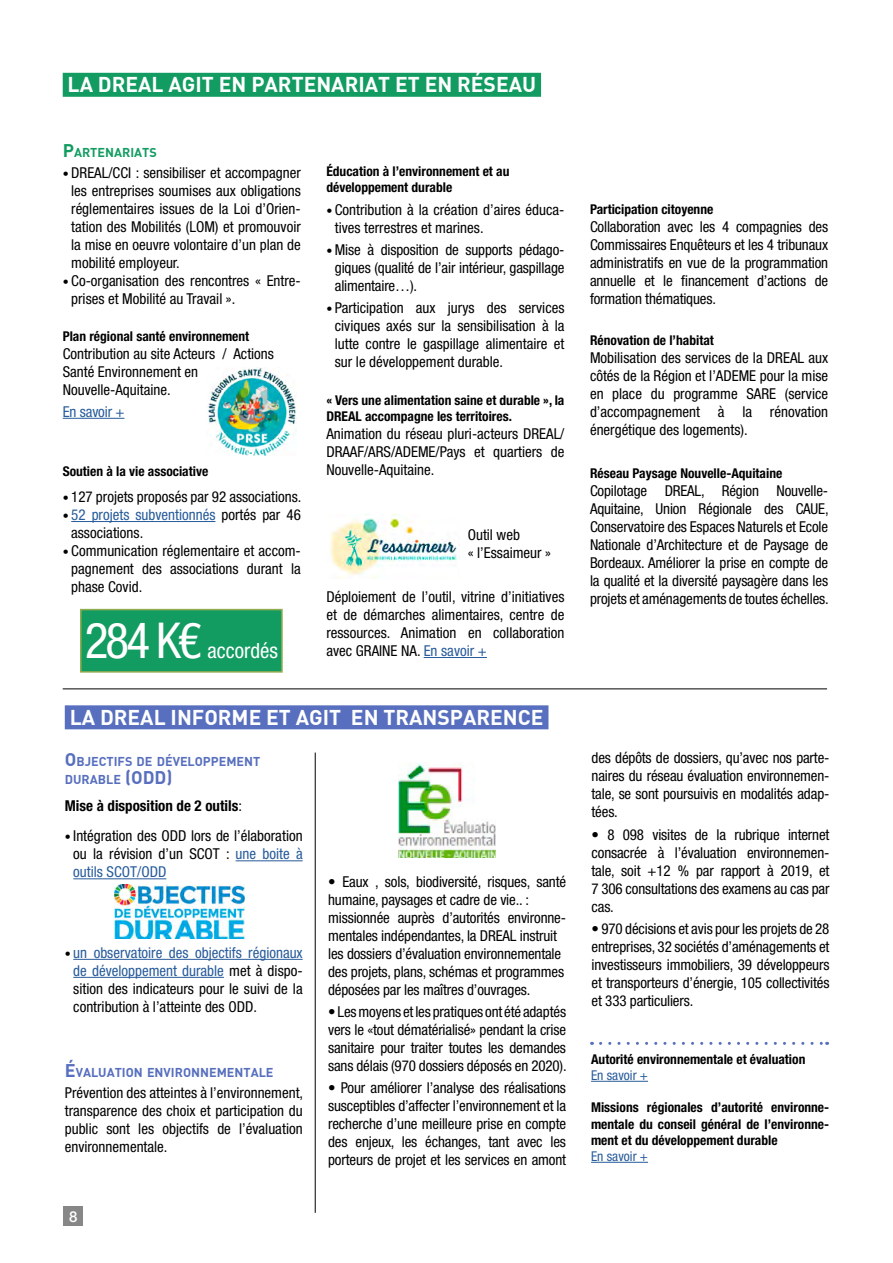
<style>
.page{position:relative;width:893px;height:1263px;background:#fff}
.page>*{position:absolute;margin:0;border:0;box-sizing:border-box;transform-origin:0 0}
.t1{font:condensed 49.5px "Helvetica Neue LT Std";color:#fff}
.t2{font:700 21px "DIN";color:#fff}
.t3{font:condensed 21px "Helvetica Neue LT Std";color:#fff}
.t4{font:700 18px "DIN";color:#576fbe}
.t5{font:condensed 15px/18px "Helvetica Neue LT Std";color:#000;text-align:justify}
.t6{font:700 condensed 15px "Helvetica Neue LT Std";color:#000}
.t7{font:condensed 15px "Helvetica Neue LT Std";letter-spacing:-.01em;color:#275b9b}
.t8{font:500 15px "Helvetica Neue LT Std";color:#fff}
.t9{font:700 condensed 13.5px/16.2px "Helvetica Neue LT Std";color:#000}
.t10{font:condensed 13.5px "Helvetica Neue LT Std";color:#275b9b}
.t11{font:700 12.6px/18px "DIN";color:#576fbe}
.t12{font:700 12.6px "DIN";color:#139c62}
.s1{font-size:18px}
.s2{font-weight:100;font-size:12px}
.s3{color:#275b9b}
.s4{font-weight:400}
</style>
<div class="page">
<div style="left:64px;top:1207px;width:19px;height:19px;background:#878787"></div>
<hr style="left:63px;top:418px;width:61px;height:1px;background:#275b9b">
<hr style="left:71px;top:521px;width:144px;height:1px;background:#275b9b">
<hr style="left:424px;top:657px;width:63px;height:1px;background:#275b9b">
<div style="left:63px;top:73px;width:478px;height:24px;background:#139c62"></div>
<hr style="left:236px;top:860px;width:67px;height:1px;background:#275b9b">
<hr style="left:73px;top:878px;width:93px;height:1px;background:#275b9b">
<hr style="left:73px;top:959px;width:230px;height:1px;background:#275b9b">
<hr style="left:73px;top:977px;width:151px;height:1px;background:#275b9b">
<div style="left:65px;top:705px;width:483px;height:24px;background:#576fbe"></div>
<img style="left:207px;top:368px;width:90px;height:87px">
<img style="left:115px;top:884px;width:130px;height:55px">
<hr style="left:315px;top:752px;width:1px;height:461px;background:#000">
<hr style="left:591px;top:1081px;width:57px;height:1px;background:#275b9b">
<hr style="left:591px;top:1162px;width:57px;height:1px;background:#275b9b">
<svg style="left:601px;top:1042px;width:227px;height:3px"></svg>
<hr style="left:63px;top:688px;width:764px;height:1px;background:#000">
<img style="left:330px;top:514px;width:128px;height:64px">
<div style="left:81px;top:610px;width:201px;height:62px;background:#139c62"></div>
<div style="left:80px;top:609px;width:203px;height:64px;border:2px solid #92ad4f"></div>
<img style="left:399px;top:763px;width:97px;height:95px">
<h2 class="t2" style="left:68px;top:71px;width:470px">LA DREAL AGIT EN PARTENARIAT ET EN RÉSEAU</h2>
<p class="t12" style="left:63px;top:144px;width:96px"><span class="s1">P</span>ARTENARIATS</p>
<p class="t5" style="left:71px;top:163px;width:231px;text-indent:-9px"><span class="s2">•</span> DREAL/CCI : sensibiliser et accompagner les entreprises soumises aux obligations réglementaires issues de la Loi d’Orien&shy;tation des Mobilités (LOM) et promouvoir la mise en oeuvre volontaire d’un plan de mobilité employeur.</p>
<p class="t5" style="left:71px;top:271px;width:231px;text-indent:-9px"><span class="s2">•</span> Co-organisation des rencontres « Entre&shy;prises et Mobilité au Travail ».</p>
<p class="t9" style="left:63px;top:327px;width:188px">Plan régional santé environnement</p>
<p class="t5" style="left:63px;top:344px;width:213px;text-align:left">Contribution au site Acteurs / Actions<br>Santé Environnement en<br>Nouvelle-Aquitaine.</p>
<p class="t7" style="left:63px;top:403px;width:63px">En savoir +</p>
<p class="t9" style="left:63px;top:462px;width:147px">Soutien à la vie associative</p>
<p class="t5" style="left:63px;top:488px;width:240px"><span class="s2">•</span> 127 projets proposés par 92 associations.</p>
<p class="t5" style="left:71px;top:506px;width:231px;text-indent:-9px"><span class="s2">•</span> <span class="s3">52 projets subventionnés</span> portés par 46 associations.</p>
<p class="t5" style="left:71px;top:542px;width:231px;text-indent:-9px"><span class="s2">•</span> Communication réglementaire et accom&shy;pagnement des associations durant la phase Covid.</p>
<h1 class="t1" style="left:85px;top:612px;width:118px">284 K€</h1>
<h2 class="t3" style="left:208px;top:639px;width:72px">accordés</h2>
<p class="t9" style="left:326px;top:163px;width:185px">Éducation à l’environnement et au développement durable</p>
<p class="t5" style="left:335px;top:200px;width:231px;text-indent:-9px"><span class="s2">•</span> Contribution à la création d’aires éduca&shy;tives terrestres et marines.</p>
<p class="t5" style="left:335px;top:240px;width:231px;text-indent:-9px"><span class="s2">•</span> Mise à disposition de supports pédago&shy;giques (qualité de l’air intérieur, gaspillage alimentaire…).</p>
<p class="t5" style="left:335px;top:299px;width:231px;text-indent:-9px"><span class="s2">•</span> Participation aux jurys des services civiques axés sur la sensibilisation à la lutte contre le gaspillage alimentaire et sur le développement durable.</p>
<p class="t9" style="left:326px;top:391px;width:240px">« Vers une alimentation saine et durable », la<br>DREAL accompagne les territoires.</p>
<p class="t5" style="left:326px;top:424px;width:240px">Animation du réseau pluri-acteurs DREAL/ DRAAF/ARS/ADEME/Pays et quartiers de Nouvelle-Aquitaine.</p>
<p class="t5" style="left:468px;top:526px;width:85px">Outil web<br>« l’Essaimeur »</p>
<p class="t5" style="left:326px;top:588px;width:240px">Déploiement de l’outil, vitrine d’initiatives et de démarches alimentaires, centre de ressources. Animation en collaboration avec GRAINE NA. <span class="s3">En savoir +</span></p>
<h2 class="t2" style="left:70px;top:703px;width:475px">LA DREAL INFORME ET AGIT EN TRANSPARENCE</h2>
<p class="t11" style="left:65px;top:752px;width:197px"><span class="s1">O</span> BJECTIFS DE DÉVELOPPEM ENT<br>DURABLE <span class="s1">(ODD</span></p>
<p class="t4" style="left:166px;top:766px;width:8px">)</p>
<p class="t6" style="left:65px;top:796px;width:179px">Mise à disposition de 2 outils<span class="s4">:</span></p>
<p class="t5" style="left:73px;top:827px;width:231px;text-indent:-9px"><span class="s2">•</span> Intégration des ODD lors de l’élaboration ou la révision d’un SCOT : <span class="s3">une boite à outils SCOT/ODD</span></p>
<p class="t5" style="left:73px;top:943px;width:231px;text-indent:-9px"><span class="s2">•</span> <span class="s3">un observatoire des objectifs régionaux de développement durable</span> met à dispo&shy;sition des indicateurs pour le suivi de la contribution à l’atteinte des ODD.</p>
<p class="t11" style="left:65px;top:1062px;width:210px"><span class="s1">É</span>VALUATION ENVIRONNEM ENTALE</p>
<p class="t5" style="left:65px;top:1083px;width:240px">Prévention des atteintes à l’environnement, transparence des choix et participation du public sont les objectifs de l’évaluation environnementale.</p>
<p class="t8" style="left:69px;top:1207px;width:10px">8</p>
<p class="t5" style="left:328px;top:872px;width:239px;text-align:left">• Eaux , sols, biodiversité, risques, santé humaine, paysages et cadre de vie.. : missionnée auprès d’autorités environne&shy;mentales indépendantes, la DREAL instruit les dossiers d’évaluation environnementale des projets, plans, schémas et programmes déposées par les maîtres d’ouvrages.</p>
<p class="t5" style="left:328px;top:1002px;width:240px">• Les moyens et les pratiques ont été adaptés vers le «tout dématérialisé» pendant la crise sanitaire pour traiter toutes les demandes sans délais (970 dossiers déposés en 2020).</p>
<p class="t5" style="left:328px;top:1079px;width:239px">• Pour améliorer l’analyse des réalisations susceptibles d’affecter l’environnement et la recherche d’une meilleure prise en compte des enjeux, les échanges, tant avec les porteurs de projet et les services en amont</p>
<p class="t9" style="left:590px;top:200px;width:125px">Participation citoyenne</p>
<p class="t5" style="left:590px;top:217px;width:240px">Collaboration avec les 4 compagnies des Commissaires Enquêteurs et les 4 tribunaux administratifs en vue de la programmation annuelle et le financement d’actions de formation thématiques.</p>
<p class="t9" style="left:590px;top:332px;width:125px">Rénovation de l’habitat</p>
<p class="t5" style="left:590px;top:349px;width:240px">Mobilisation des services de la DREAL aux côtés de la Région et l’ADEME pour la mise en place du programme SARE (service d’accompagnement à la rénovation énergétique des logements).</p>
<p class="t9" style="left:590px;top:465px;width:194px">Réseau Paysage Nouvelle-Aquitaine</p>
<p class="t5" style="left:590px;top:482px;width:240px">Copilotage DREAL, Région Nouvelle-Aquitaine, Union Régionale des CAUE, Conservatoire des Espaces Naturels et Ecole Nationale d’Architecture et de Paysage de Bordeaux. Améliorer la prise en compte de la qualité et la diversité paysagère dans les projets et aménagements de toutes échelles.</p>
<p class="t5" style="left:592px;top:749px;width:239px">des dépôts de dossiers, qu’avec nos parte&shy;naires du réseau évaluation environnemen&shy;tale, se sont poursuivis en modalités adap&shy;tées.</p>
<p class="t5" style="left:592px;top:825px;width:239px">• 8 098 visites de la rubrique internet consacrée à l’évaluation environnemen&shy;tale, soit +12 % par rapport à 2019, et 7 306 consultations des examens au cas par cas.</p>
<p class="t5" style="left:592px;top:919px;width:239px">• 970 décisions et avis pour les projets de 28 entreprises, 32 sociétés d’aménagements et investisseurs immobiliers, 39 développeurs et transporteurs d’énergie, 105 collectivités et 333 particuliers.</p>
<p class="t9" style="left:591px;top:1051px;width:216px">Autorité environnementale et évaluation</p>
<p class="t10" style="left:591px;top:1067px;width:58px">En savoir +</p>
<p class="t9" style="left:591px;top:1099px;width:240px;text-align:justify">Missions régionales d’autorité environne&shy;mentale du conseil général de l’environne&shy;ment et du développement durable</p>
<p class="t10" style="left:591px;top:1148px;width:58px">En savoir +</p>
</div>
